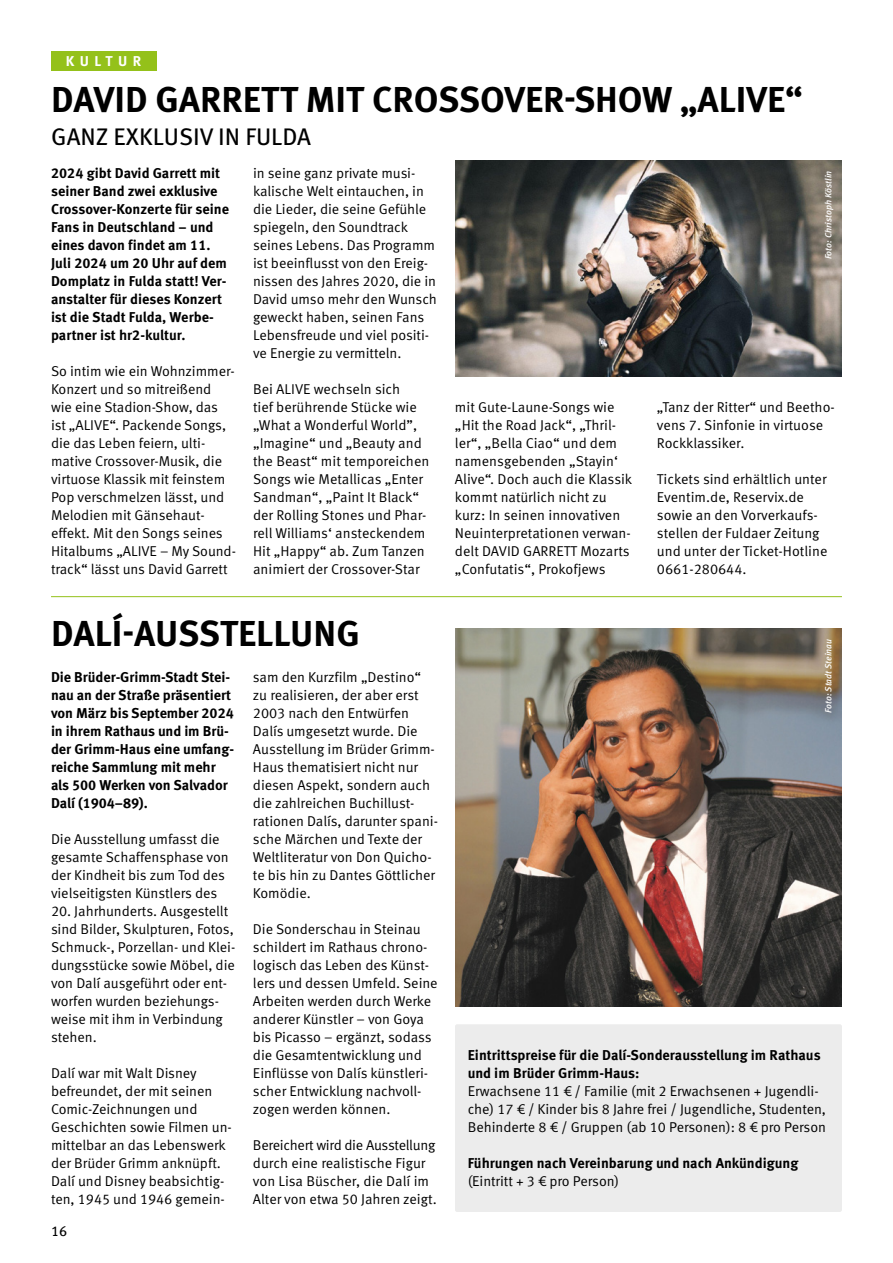
<style>
.page{position:relative;width:893px;height:1263px;background:#fff}
.page>*{position:absolute;margin:0;border:0;box-sizing:border-box;transform-origin:0 0}
.t1{font:700 36px "Meta Pro";color:#000}
.t2{font:24px "Meta Pro";color:#000}
.t3{font:14.25px/18px "Meta Pro Norm";letter-spacing:-.005em;color:#000}
.t4{font:700 14.25px/18px "Meta Pro";letter-spacing:-.005em;color:#000}
.t5{font:700 14.25px "Meta Pro";letter-spacing:.38em;color:#fff}
.t6{font:14.25px "Meta Pro";color:#000}
.t7{font:italic 500 9px "Meta Pro";letter-spacing:-.005em;color:#fff}
</style>
<div class="page">
<div style="left:455px;top:1024px;width:387px;height:188px;background:#ececec;border-radius:2px"></div>
<div style="left:51px;top:51px;width:106px;height:19px;background:#94c11a"></div>
<hr style="left:51px;top:596px;width:791px;height:1px;background:#94c11a">
<img style="left:455px;top:160px;width:387px;height:216px">
<img style="left:455px;top:628px;width:387px;height:378px">
<p class="t5" style="left:66px;top:50px;width:77px">KULTUR</p>
<h1 class="t1" style="left:51px;top:72px;width:753px">DAVID GARRETT MIT CROSSOVER-SHOW „ALIVE“</h1>
<h2 class="t2" style="left:51px;top:118px;width:261px">GANZ EXKLUSIV IN FULDA</h2>
<p class="t4" style="left:51px;top:163px;width:180px">2024 gibt David Garrett mit seiner Band zwei exklusive<br>Crossover-Konzerte für seine<br>Fans in Deutschland – und eines davon findet am 11.<br>Juli 2024 um 20 Uhr auf dem<br>Domplatz in Fulda statt! Ver&shy;anstalter für dieses Konzert ist die Stadt Fulda, Werbe&shy;partner ist hr2-kultur.</p>
<p class="t3" style="left:51px;top:361px;width:186px">So intim wie ein Wohnzimmer-<br>Konzert und so mitreißend<br>wie eine Stadion-Show, das ist „ALIVE“. Packende Songs, die das Leben feiern, ulti&shy;mative Crossover-Musik, die virtuose Klassik mit feinstem<br>Pop verschmelzen lässt, und<br>Melodien mit Gänsehaut&shy;effekt. Mit den Songs seines<br>Hitalbums „ALIVE – My Sound&shy;track“ lässt uns David Garrett</p>
<p class="t3" style="left:253px;top:163px;width:185px">in seine ganz private musi&shy;kalische Welt eintauchen, in die Lieder, die seine Gefühle spiegeln, den Soundtrack seines Lebens. Das Programm ist beeinflusst von den Ereig&shy;nissen des Jahres 2020, die in<br>David umso mehr den Wunsch geweckt haben, seinen Fans<br>Lebensfreude und viel positi&shy;ve Energie zu vermitteln.</p>
<p class="t3" style="left:253px;top:379px;width:178px">Bei ALIVE wechseln sich<br>tief berührende Stücke wie „What a Wonderful World”, „Imagine“ und „Beauty and the Beast“ mit temporeichen<br>Songs wie Metallicas „Enter<br>Sandman“, „Paint It Black“ der Rolling Stones und Phar&shy;rell Williams‘ ansteckendem<br>Hit „Happy“ ab. Zum Tanzen animiert der Crossover-Star</p>
<h1 class="t1" style="left:51px;top:606px;width:310px">DALÍ-AUSSTELLUNG</h1>
<p class="t4" style="left:51px;top:667px;width:185px">Die Brüder-Grimm-Stadt Stei&shy;nau an der Straße präsentiert von März bis September 2024 in ihrem Rathaus und im Brü&shy;der Grimm-Haus eine umfang&shy;reiche Sammlung mit mehr als 500 Werken von Salvador<br>Dalí (1904–89).</p>
<p class="t3" style="left:51px;top:829px;width:179px">Die Ausstellung umfasst die gesamte Schaffensphase von der Kindheit bis zum Tod des vielseitigsten Künstlers des</p>
<p class="t3" style="left:51px;top:901px;width:186px">20. Jahrhunderts. Ausgestellt sind Bilder, Skulpturen, Fotos,<br>Schmuck-, Porzellan- und Klei&shy;dungsstücke sowie Möbel, die von Dalí ausgeführt oder ent&shy;worfen wurden beziehungs&shy;weise mit ihm in Verbindung stehen.</p>
<p class="t3" style="left:51px;top:1063px;width:182px">Dalí war mit Walt Disney befreundet, der mit seinen<br>Comic-Zeichnungen und<br>Geschichten sowie Filmen un&shy;mittelbar an das Lebenswerk der Brüder Grimm anknüpft.<br>Dalí und Disney beabsichtig&shy;ten, 1945 und 1946 gemein-</p>
<p class="t6" style="left:51px;top:1220px;width:18px">16</p>
<p class="t3" style="left:253px;top:667px;width:186px">sam den Kurzfilm „Destino“ zu realisieren, der aber erst<br>2003 nach den Entwürfen<br>Dalís umgesetzt wurde. Die<br>Ausstellung im Brüder Grimm-<br>Haus thematisiert nicht nur diesen Aspekt, sondern auch die zahlreichen Buchillust&shy;rationen Dalís, darunter spani&shy;sche Märchen und Texte der<br>Weltliteratur von Don Quicho&shy;te bis hin zu Dantes Göttlicher<br>Komödie.</p>
<p class="t3" style="left:253px;top:919px;width:186px">Die Sonderschau in Steinau schildert im Rathaus chrono&shy;logisch das Leben des Künst&shy;lers und dessen Umfeld. Seine<br>Arbeiten werden durch Werke anderer Künstler – von Goya bis Picasso – ergänzt, sodass die Gesamtentwicklung und<br>Einflüsse von Dalís künstleri&shy;scher Entwicklung nachvoll&shy;zogen werden können.</p>
<p class="t3" style="left:253px;top:1135px;width:185px">Bereichert wird die Ausstellung durch eine realistische Figur von Lisa Büscher, die Dalí im<br>Alter von etwa 50 Jahren zeigt.</p>
<p class="t7" style="left:821px;top:259px;width:90px;rotate:-90deg">Foto: Christoph Köstlin</p>
<p class="t3" style="left:455px;top:397px;width:179px">mit Gute-Laune-Songs wie „Hit the Road Jack“, „Thril&shy;ler“, „Bella Ciao“ und dem namensgebenden „Stayin‘<br>Alive“. Doch auch die Klassik kommt natürlich nicht zu kurz: In seinen innovativen<br>Neuinterpretationen verwan&shy;delt DAVID GARRETT Mozarts „Confutatis“, Prokofjews</p>
<p class="t3" style="left:657px;top:397px;width:179px">„Tanz der Ritter“ und Beetho&shy;vens 7. Sinfonie in virtuose<br>Rockklassiker.</p>
<p class="t3" style="left:657px;top:469px;width:172px">Tickets sind erhältlich unter<br>Eventim.de, Reservix.de sowie an den Vorverkaufs&shy;stellen der Fuldaer Zeitung und unter der Ticket-Hotline<br>0661-280644.</p>
<p class="t7" style="left:821px;top:713px;width:76px;rotate:-90deg">Foto: Stadt Steinau</p>
<p class="t4" style="left:468px;top:1045px;width:354px">Eintrittspreise für die Dalí-Sonderausstellung im Rathaus und im Brüder Grimm-Haus:</p>
<p class="t3" style="left:468px;top:1081px;width:360px">Erwachsene 11 € / Familie (mit 2 Erwachsenen + Jugendli&shy;che) 17 € / Kinder bis 8 Jahre frei / Jugendliche, Studenten,<br>Behinderte 8 € / Gruppen (ab 10 Personen): 8 € pro Person</p>
<p class="t4" style="left:468px;top:1153px;width:332px">Führungen nach Vereinbarung und nach Ankündigung</p>
<p class="t3" style="left:468px;top:1171px;width:153px">(Eintritt + 3 € pro Person)</p>
</div>
